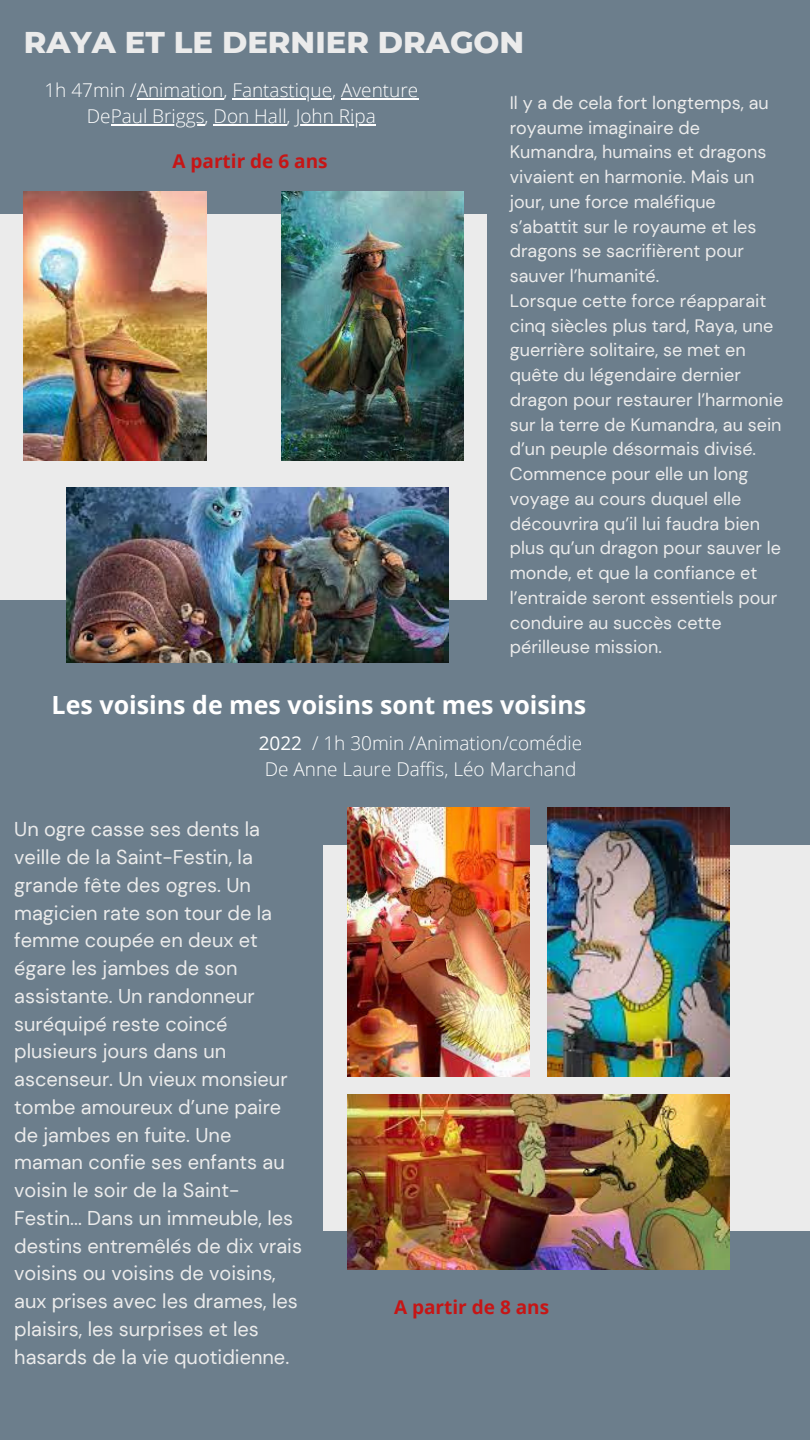
<style>
.page{position:relative;width:810px;height:1440px;background:#6c7e8c}
.page>*{position:absolute;margin:0;border:0;box-sizing:border-box;transform-origin:0 0}
.t1{font:800 30.7px "Montserrat";color:#ebebeb}
.t2{font:700 25px "Open Sans";color:#fff}
.t3{font:20px/27.8px "DM Sans";color:#ebebeb}
.t4{font:300 19px "Open Sans";color:#fff}
.t5{font:700 19px "Open Sans";color:#c61515}
.t6{font:18px/24.8px "DM Sans";color:#ebebeb}
.s1{font-weight:400}
</style>
<div class="page">
<div style="left:0;top:214px;width:487px;height:385px;background:#ebebeb"></div>
<div style="left:323px;top:846px;width:487px;height:385px;background:#ebebeb"></div>
<img style="left:24px;top:191px;width:182px;height:270px">
<img style="left:347px;top:808px;width:183px;height:269px">
<img style="left:281px;top:191px;width:182px;height:270px">
<img style="left:547px;top:808px;width:182px;height:269px">
<img style="left:66px;top:488px;width:382px;height:174px">
<img style="left:347px;top:1094px;width:382px;height:175px">
<hr style="left:137px;top:98px;width:86px;height:2px;background:#fff">
<hr style="left:232px;top:98px;width:100px;height:2px;background:#fff">
<hr style="left:341px;top:98px;width:77px;height:2px;background:#fff">
<hr style="left:111px;top:124px;width:94px;height:2px;background:#fff">
<hr style="left:214px;top:124px;width:73px;height:2px;background:#fff">
<hr style="left:296px;top:124px;width:80px;height:2px;background:#fff">
<p class="t1" style="left:24px;top:23px;width:502px">RAYA ET LE DERNIER DRAGON</p>
<p class="t4" style="left:44px;top:76px;width:375px">1h 47min /Animation, Fantastique, Aventure</p>
<p class="t4" style="left:87px;top:102px;width:290px">DePaul Briggs, Don Hall, John Ripa</p>
<p class="t5" style="left:172px;top:148px;width:157px">A partir de 6 ans</p>
<p class="t6" style="left:510px;top:90px;width:260px">Il y a de cela fort longtemps, au royaume imaginaire de<br>Kumandra, humains et dragons vivaient en harmonie. Mais un jour, une force maléfique s’abattit sur le royaume et les dragons se sacrifièrent pour sauver l’humanité.</p>
<p class="t6" style="left:510px;top:288px;width:275px">Lorsque cette force réapparait cinq siècles plus tard, Raya, une guerrière solitaire, se met en quête du légendaire dernier dragon pour restaurer l’harmonie sur la terre de Kumandra, au sein d’un peuple désormais divisé.<br>Commence pour elle un long voyage au cours duquel elle découvrira qu’il lui faudra bien plus qu’un dragon pour sauver le monde, et que la confiance et l’entraide seront essentiels pour conduire au succès cette périlleuse mission.</p>
<p class="t2" style="left:52px;top:688px;width:536px">Les voisins de mes voisins sont mes voisins</p>
<p class="t4" style="left:259px;top:730px;width:325px"><span class="s1">2022</span> / 1h 30min /Animation/comédie</p>
<p class="t4" style="left:265px;top:756px;width:313px">De Anne Laure Daffis, Léo Marchand</p>
<p class="t3" style="left:14px;top:816px;width:289px">Un ogre casse ses dents la veille de la Saint-Festin, la grande fête des ogres. Un magicien rate son tour de la femme coupée en deux et égare les jambes de son assistante. Un randonneur suréquipé reste coincé plusieurs jours dans un ascenseur. Un vieux monsieur tombe amoureux d’une paire de jambes en fuite. Une maman confie ses enfants au voisin le soir de la Saint-<br>Festin... Dans un immeuble, les destins entremêlés de dix vrais voisins ou voisins de voisins, aux prises avec les drames, les plaisirs, les surprises et les hasards de la vie quotidienne.</p>
<p class="t5" style="left:394px;top:1294px;width:157px">A partir de 8 ans</p>
</div>
